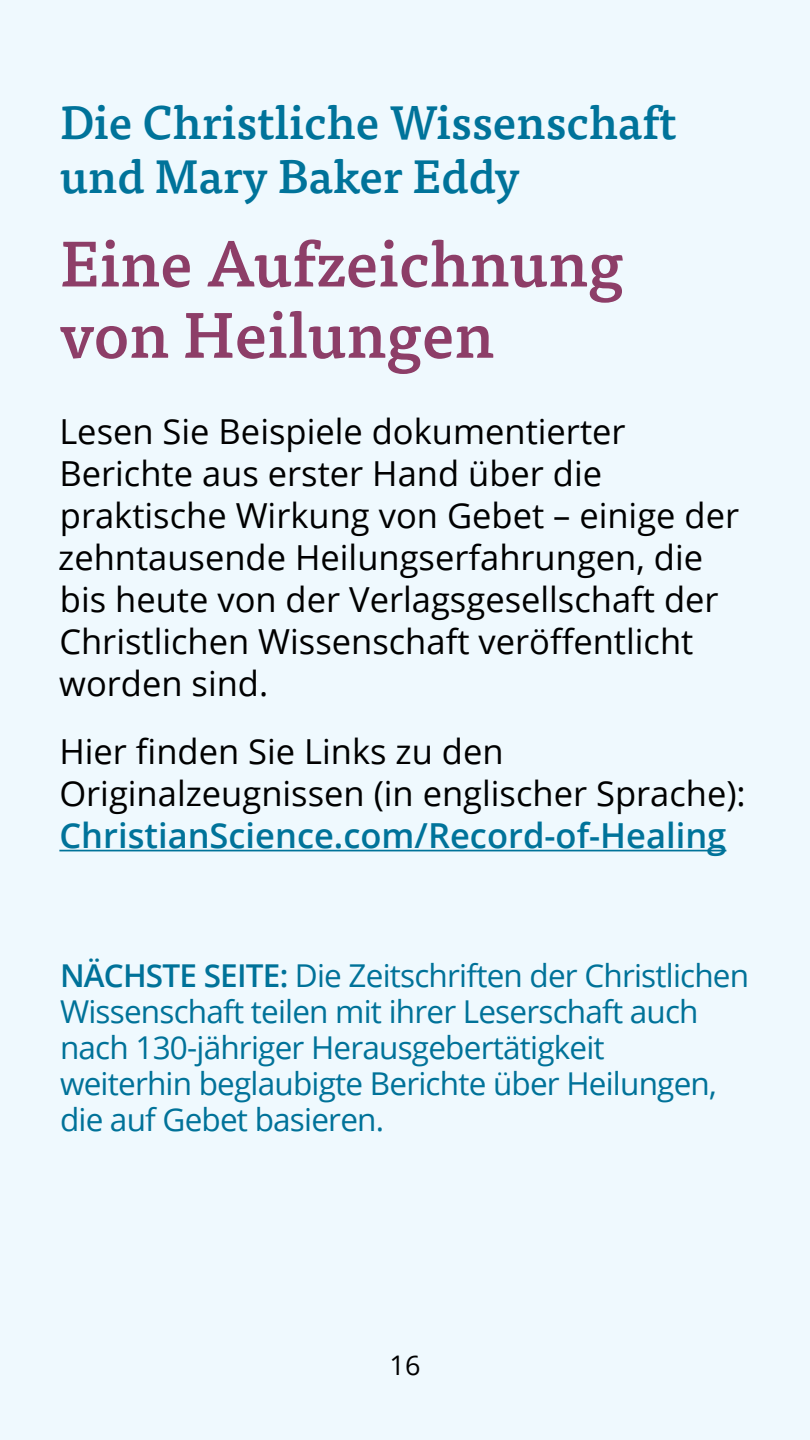
<style>
.page{position:relative;width:810px;height:1440px;background:#eff9fe}
.page>*{position:absolute;margin:0;border:0;box-sizing:border-box;transform-origin:0 0}
.t1{font:500 63.75px/71.2px "Tisa Pro";color:#8d3e68}
.t2{font:500 46.5px/54px "Tisa Pro";color:#00739a}
.t3{font:34.5px/42px "Open Sans";color:#000}
.t4{font:600 34.5px "Open Sans";color:#00739a}
.t5{font:31.5px/36px "Open Sans";letter-spacing:-.025em;color:#007299}
.t6{font:27px "Open Sans";color:#000}
.s1{font-weight:600}
</style>
<div class="page">
<hr style="left:59px;top:850px;width:667px;height:1px;background:#00739a">
<h2 class="t2" style="left:60px;top:93px;width:618px">Die Christliche Wissenschaft und Mary Baker Eddy</h2>
<h1 class="t1" style="left:60px;top:225px;width:565px">Eine Aufzeichnung von Heilungen</h1>
<p class="t3" style="left:58px;top:410px;width:682px">Lesen Sie Beispiele dokumentierter Berichte aus erster Hand über die praktische Wirkung von Gebet – einige der zehntausende Heilungserfahrungen, die bis heute von der Verlagsgesellschaft der Christlichen Wissenschaft veröffentlicht worden sind.</p>
<p class="t3" style="left:59px;top:729px;width:688px">Hier finden Sie Links zu den<br>Originalzeugnissen (in englischer Sprache):</p>
<p class="t4" style="left:59px;top:812px;width:669px">ChristianScience.com/Record-of-Healing</p>
<p class="t5" style="left:60px;top:957px;width:691px"><span class="s1">NÄCHSTE SEITE:</span> Die Zeitschriften der Christlichen Wissenschaft teilen mit ihrer Leserschaft auch nach 130-jähriger Herausgebertätigkeit<br>weiterhin beglaubigte Berichte über Heilungen, die auf Gebet basieren.</p>
<p class="t6" style="left:390px;top:1347px;width:32px">16</p>
</div>
